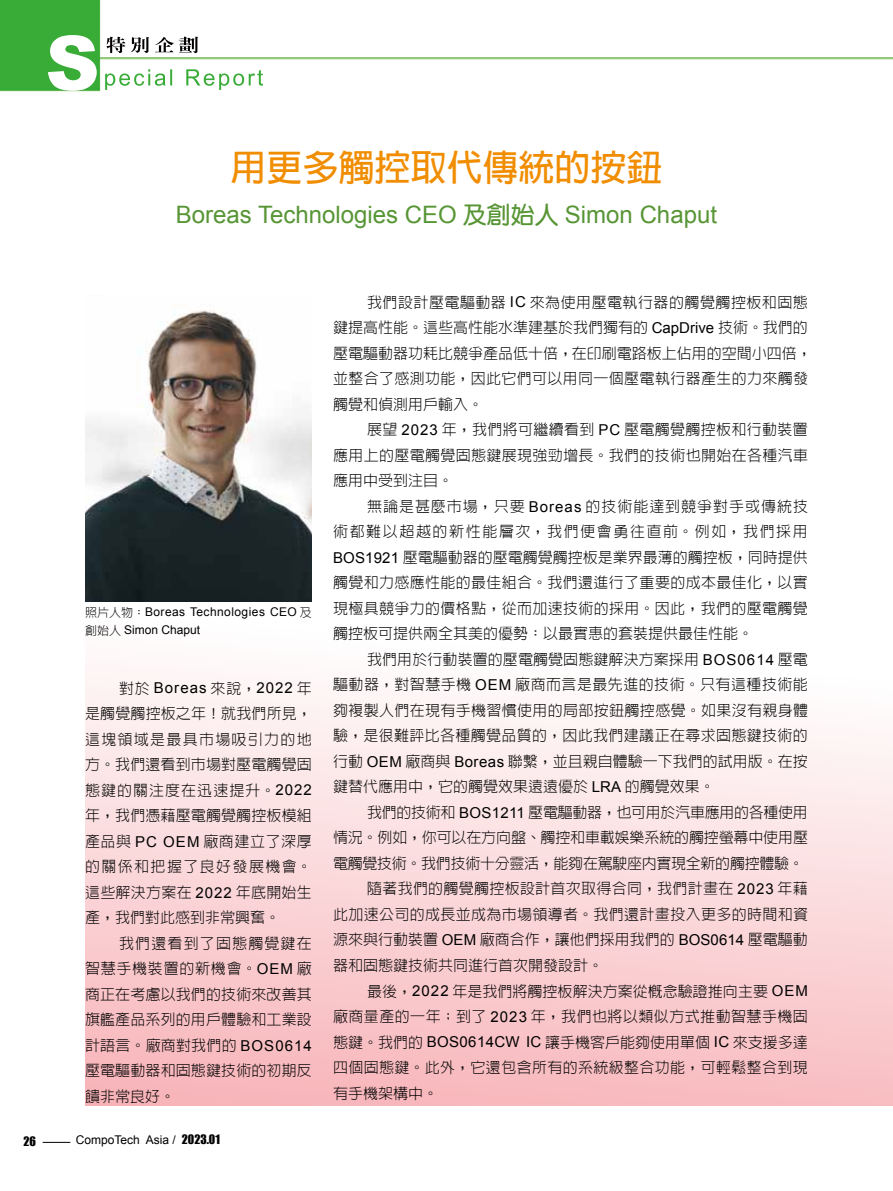
<style>
.page{position:relative;width:893px;height:1191px;background:#fff}
.page>*{position:absolute;margin:0;border:0;box-sizing:border-box;transform-origin:0 0}
.t1{font:700 36px "Lin Gothic";color:#f18d00}
.t2{font:24px "Arial";color:#579535}
.t3{font:300 15px/25.5px "Lin Gothic";color:#000;text-align:justify}
.t4{font:300 15px "Lin Gothic";letter-spacing:-.02em;color:#000}
.t5{font:300 15px "Lin Gothic";letter-spacing:.025em;color:#000}
.t6{font:300 15px "Lin Gothic";letter-spacing:.03em;color:#000}
.t7{font:300 15px "Lin Gothic";letter-spacing:.02em;color:#000}
.t8{font:15px "Arial";letter-spacing:.07em;color:#000}
.t9{font:12px/18px "Arial";letter-spacing:.035em;color:#000}
.t10{font:12px "Arial";color:#000}
.t11{font:12px "Impact";color:#000}
.s1{font-family:"Yen Round";font-weight:700}
.s2{font-family:"Lin Gothic";font-weight:300}
.s3{font-family:"Arial";font-weight:400}
.s4{font-family:"Impact"}
</style>
<div class="page">
<img style="left:0;top:0;width:893px;height:92px">
<img style="left:148px;top:69px;width:115px;height:21px">
<img style="left:107px;top:37px;width:91px;height:16px">
<img style="left:48px;top:35px;width:49px;height:56px">
<svg style="left:43px;top:1142px;width:27px;height:1px"></svg>
<svg style="left:85px;top:601px;width:808px;height:505px"></svg>
<img style="left:85px;top:310px;width:227px;height:291px">
<h1 class="t1" style="left:230px;top:149px;width:433px">用更多觸控取代傳統的按鈕</h1>
<h2 class="t2" style="left:176px;top:199px;width:543px">Boreas Technologies CEO <span class="s1">及創始人</span> Simon Chaput</h2>
<p class="t9" style="left:85px;top:603px;width:228px"><span class="s2">照片人物：</span>Boreas Technologies CEO <span class="s2">及創始人</span> Simon Chaput</p>
<p class="t8" style="left:119px;top:678px;width:194px"><span class="s2">對於</span> Boreas <span class="s2">來說，</span>2022 <span class="s2">年</span></p>
<p class="t3" style="left:85px;top:701px;width:228px">是觸覺觸控板之年！就我們所見，這塊領域是最具市場吸引力的地方。我們還看到市場對壓電觸覺固態鍵的關注度在迅速提升。<span class="s3">2022</span>年，我們憑藉壓電觸覺觸控板模組產品與 <span class="s3">PC OEM</span> 廠商建立了深厚的關係和把握了良好發展機會。這些解決方案在 <span class="s3">2022</span> 年底開始生產，我們對此感到非常興奮。</p>
<p class="t3" style="left:85px;top:930px;width:228px;text-indent:34px">我們還看到了固態觸覺鍵在智慧手機裝置的新機會。<span class="s3">OEM</span> 廠商正在考慮以我們的技術來改善其旗艦產品系列的用戶體驗和工業設計語言。廠商對我們的 <span class="s3">BOS0614</span>壓電驅動器和固態鍵技術的初期反饋非常良好。</p>
<p class="t11" style="left:24px;top:1132px;width:14px">26</p>
<p class="t10" style="left:76px;top:1131px;width:146px">CompoTech Asia / <span class="s4">2023.01</span></p>
<p class="t3" style="left:333px;top:289px;width:480px;text-align:left;text-indent:34px">我們設計壓電驅動器 <span class="s3">IC</span> 來為使用壓電執行器的觸覺觸控板和固態鍵提高性能。這些高性能水準建基於我們獨有的 <span class="s3">CapDrive</span> 技術。我們的壓電驅動器功耗比競爭產品低十倍，在印刷電路板上佔用的空間小四倍，並整合了感測功能，因此它們可以用同一個壓電執行器產生的力來觸發觸覺和偵測用戶輸入。</p>
<p class="t3" style="left:333px;top:417px;width:476px;text-indent:34px">展望 <span class="s3">2023</span> 年，我們將可繼續看到 <span class="s3">PC</span> 壓電觸覺觸控板和行動裝置應用上的壓電觸覺固態鍵展現強勁增長。我們的技術也開始在各種汽車應用中受到注目。</p>
<p class="t3" style="left:333px;top:493px;width:476px;text-indent:34px">無論是甚麼巿場，只要 <span class="s3">Boreas</span> 的技術能達到競爭對手或傳統技術都難以超越的新性能層次，我們便會勇往直前。例如，我們採用<span class="s3">BOS1921</span> 壓電驅動器的壓電觸覺觸控板是業界最薄的觸控板，同時提供觸覺和力感應性能的最佳組合。我們還進行了重要的成本最佳化，以實現極具競爭力的價格點，從而加速技術的採用。因此，我們的壓電觸覺觸控板可提供兩全其美的優勢：以最實惠的套裝提供最佳性能。</p>
<p class="t3" style="left:333px;top:646px;width:476px;text-indent:34px">我們用於行動裝置的壓電觸覺固態鍵解決方案採用 <span class="s3">BOS0614</span> 壓電驅動器，對智慧手機 <span class="s3">OEM</span> 廠商而言是最先進的技術。只有這種技術能夠複製人們在現有手機習慣使用的局部按鈕觸控感覺。如果沒有親身體驗，是很難評比各種觸覺品質的，因此我們建議正在尋求固態鍵技術的行動 <span class="s3">OEM</span> 廠商與 <span class="s3">Boreas</span> 聯繫，並且親自體驗一下我們的試用版。在按鍵替代應用中，它的觸覺效果遠遠優於 <span class="s3">LRA</span> 的觸覺效果。</p>
<p class="t4" style="left:367px;top:804px;width:442px">我們的技術和 <span class="s3">BOS1211</span> 壓電驅動器，也可用於汽車應用的各種使用</p>
<p class="t3" style="left:333px;top:825px;width:476px">情況。例如，你可以在方向盤、觸控和車載娛樂系統的觸控螢幕中使用壓</p>
<p class="t4" style="left:333px;top:855px;width:472px">電觸覺技術。我們技術十分靈活，能夠在駕駛座內實現全新的觸控體驗。</p>
<p class="t7" style="left:367px;top:881px;width:442px">隨著我們的觸覺觸控板設計首次取得合同，我們計畫在 <span class="s3">2023</span> 年藉</p>
<p class="t5" style="left:333px;top:906px;width:476px">此加速公司的成長並成為市場領導者。我們還計畫投入更多的時間和資</p>
<p class="t3" style="left:333px;top:927px;width:476px">源來與行動裝置 <span class="s3">OEM</span> 廠商合作，讓他們採用我們的 <span class="s3">BOS0614</span> 壓電驅動</p>
<p class="t3" style="left:333px;top:952px;width:271px">器和固態鍵技術共同進行首次開發設計。</p>
<p class="t3" style="left:367px;top:978px;width:442px">最後，<span class="s3">2022</span> 年是我們將觸控板解決方案從概念驗證推向主要 <span class="s3">OEM</span></p>
<p class="t6" style="left:333px;top:1008px;width:476px">廠商量產的一年；到了 <span class="s3">2023</span> 年，我們也將以類似方式推動智慧手機固</p>
<p class="t3" style="left:333px;top:1029px;width:476px">態鍵。我們的 <span class="s3">BOS0614CW IC</span> 讓手機客戶能夠使用單個 <span class="s3">IC</span> 來支援多達</p>
<p class="t5" style="left:333px;top:1059px;width:476px">四個固態鍵。此外，它還包含所有的系統級整合功能，可輕鬆整合到現</p>
<p class="t3" style="left:333px;top:1080px;width:106px">有手機架構中。</p>
</div>
